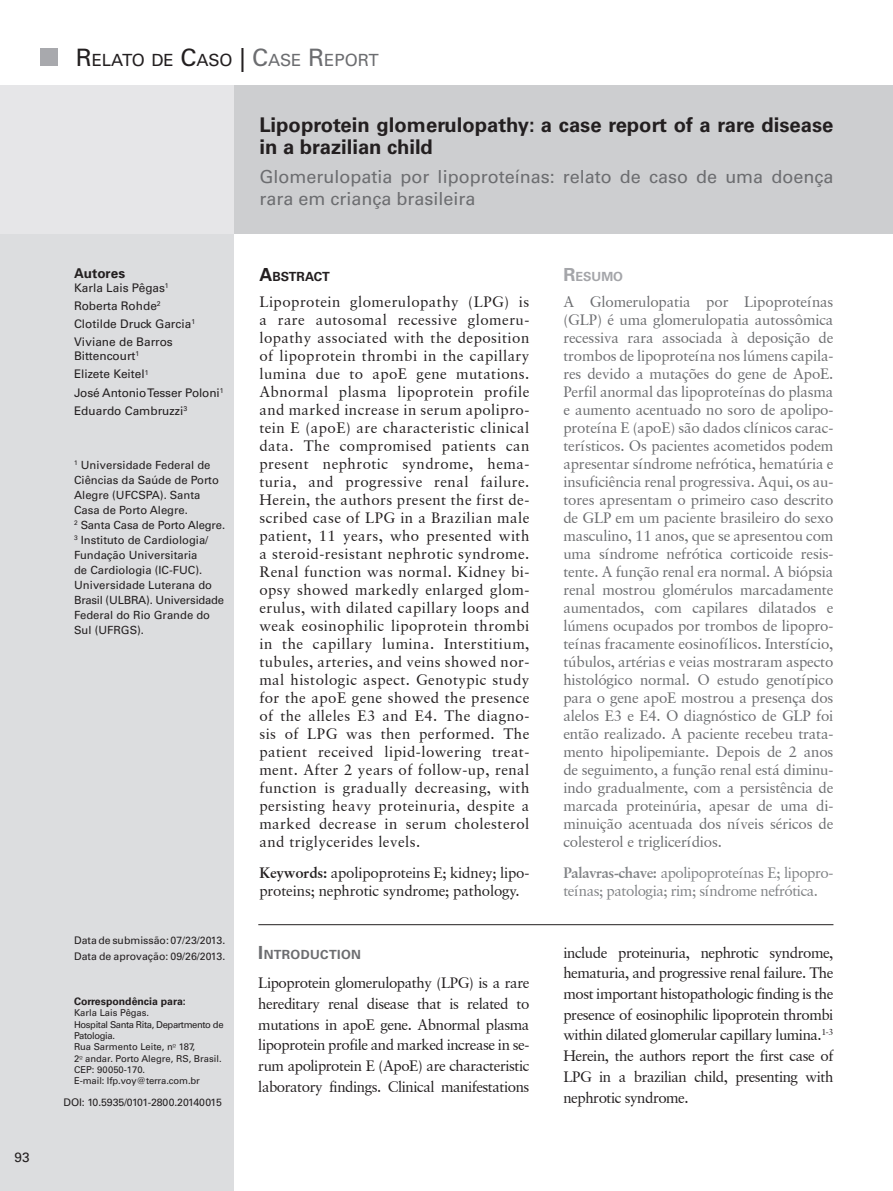
<style>
.page{position:relative;width:893px;height:1191px;background:#fff}
.page>*{position:absolute;margin:0;border:0;box-sizing:border-box;transform-origin:0 0}
.Título_Português{font:700 20.25px/22.5px "Univers LT Std";color:#231f20}
.Title_Inglês{font:18px/21.6px "Univers LT Std";color:#6c6d70}
.t1{font:16.8px "Univers LT Std";color:#231f20}
.Abstract{font:15px/18px "Garamond Retrospective S Si";letter-spacing:-.01em;color:#6c6d70;text-align:justify}
.Abstract-2{font:15px/18px "Garamond Retrospective S Si";letter-spacing:.03em;color:#231f20;text-align:justify}
.Texto_-_1º_paragráfo{font:15px/20.7px "Garamond Retrospective S Si";letter-spacing:-.03em;color:#231f20;text-align:justify}
.Palavras-chave{font:15px/18px "Garamond Retrospective S Si";letter-spacing:-.03em;color:#808285}
.keywords{font:15px/18px "Garamond Retrospective S Si";letter-spacing:-.01em;color:#231f20}
.Tópico__Autores{font:13.5px "Univers 65 Bold";color:#231f20}
.t2{font:13.5px "Univers LT Std";color:#231f20}
.Intertítulo{font:700 12.6px "Univers LT Std";letter-spacing:.03em;color:#6c6d70}
.Intertilulo__Resumo{font:700 12.6px "Univers LT Std";color:#231f20}
.Intertilulo__Resumo-2{font:700 12.6px "Univers LT Std";color:#a4a5a9}
.Nome_dos_autores{font:11.85px/14px "Univers LT Std";color:#231f20}
.Afiliações{font:11.25px/15px "Univers LT Std";color:#231f20}
.Data_de_subs_aprova{font:10.5px "Univers LT Std";color:#231f20}
.Autor_correspondente{font:10.5px "Univers LT Std";letter-spacing:-.01em;color:#231f20}
.Correspondência_para{font:700 10.5px "Univers LT Std";color:#231f20}
.Autor_correspondente-2{font:9.45px/11.4px "Univers LT Std";letter-spacing:-.01em;color:#231f20}
.Autor_correspondente-3{font:9.45px/11.4px "Univers LT Std";letter-spacing:-.04em;color:#231f20}
.s1{font-size:24px}
.s2{font-size:24px;color:#6c6d70}
.s3{color:#6c6d70}
.s4{font-size:18px}
.s5{font-weight:700}
.s6{font-family:"Gatineau Plain"}
</style>
<div class="page">
<div style="left:40px;top:49px;width:17px;height:17px;background:#a8a9ad"></div>
<div style="left:0;top:85px;width:234px;height:1106px;background:#dcdddf"></div>
<div style="left:0;top:85px;width:893px;height:149px;background:linear-gradient(to right,#e2e2e4,#c5c6c8)"></div>
<hr style="left:258px;top:924px;width:575px;height:1px;background:#231f20">
<p class="t2" style="left:15px;top:1149px;width:17px">93</p>
<p class="t1" style="left:76px;top:50px;width:305px"><span class="s1">R</span> ELATO DE <span class="s1">C</span>ASO <span class="s1">|</span> <span class="s2">C</span><span class="s3">ASE</span> <span class="s2">R</span> <span class="s3">EPORT</span></p>
<p class="Título_Português" style="left:259px;top:113px;width:576px">Lipoprotein glomerulopathy: a case report of a rare disease in a brazilian child</p>
<p class="Tópico__Autores" style="left:74px;top:265px;width:53px">Autores</p>
<p class="Nome_dos_autores" style="left:74px;top:280px;width:96px">Karla Lais Pêgas<sup>1</sup></p>
<p class="Nome_dos_autores" style="left:74px;top:299px;width:88px">Roberta Rohde<sup>2</sup></p>
<p class="Nome_dos_autores" style="left:74px;top:317px;width:123px">Clotilde Druck Garcia<sup>1</sup></p>
<p class="Nome_dos_autores" style="left:74px;top:335px;width:100px">Viviane de Barros<br>Bittencourt<sup>1</sup></p>
<p class="Nome_dos_autores" style="left:74px;top:367px;width:76px">Elizete Keitel<sup>1</sup></p>
<p class="Nome_dos_autores" style="left:74px;top:385px;width:151px">José Antonio Tesser Poloni<sup>1</sup></p>
<p class="Nome_dos_autores" style="left:74px;top:404px;width:115px">Eduardo Cambruzzi<sup>3</sup></p>
<p class="Afiliações" style="left:74px;top:458px;width:146px"><sup>1</sup> Universidade Federal de<br>Ciências da Saúde de Porto<br>Alegre (UFCSPA). Santa<br>Casa de Porto Alegre.</p>
<p class="Afiliações" style="left:74px;top:518px;width:153px"><sup>2</sup> Santa Casa de Porto Alegre.</p>
<p class="Afiliações" style="left:74px;top:533px;width:152px"><sup>3</sup> Instituto de Cardiologia/<br>Fundação Universitaria<br>de Cardiologia (IC-FUC).<br>Universidade Luterana do<br>Brasil (ULBRA). Universidade<br>Federal do Rio Grande do<br>Sul (UFRGS).</p>
<p class="Title_Inglês" style="left:259px;top:166px;width:576px">Glomerulopatia por lipoproteínas: relato de caso de uma doença rara em criança brasileira</p>
<p class="Intertilulo__Resumo" style="left:259px;top:269px;width:72px"><span class="s4">A</span>BSTRACT</p>
<p class="Intertilulo__Resumo-2" style="left:563px;top:269px;width:61px"><span class="s4">R</span>ESUMO</p>
<p class="Abstract-2" style="left:259px;top:293px;width:272px">Lipoprotein glomerulopathy (LPG) is a rare autosomal recessive glomeru&shy;lopathy associated with the deposition of lipoprotein thrombi in the capillary lumina due to apoE gene mutations.<br>Abnormal plasma lipoprotein profile and marked increase in serum apolipro&shy;tein E (apoE) are characteristic clinical data. The compromised patients can present nephrotic syndrome, hema&shy;turia, and progressive renal failure.<br>Herein, the authors present the first de&shy;scribed case of LPG in a Brazilian male patient, 11 years, who presented with a steroid-resistant nephrotic syndrome.<br>Renal function was normal. Kidney bi&shy;opsy showed markedly enlarged glom&shy;erulus, with dilated capillary loops and weak eosinophilic lipoprotein thrombi in the capillary lumina. Interstitium, tubules, arteries, and veins showed nor&shy;mal histologic aspect. Genotypic study for the apoE gene showed the presence of the alleles E3 and E4. The diagno&shy;sis of LPG was then performed. The patient received lipid-lowering treat&shy;ment. After 2 years of follow-up, renal function is gradually decreasing, with persisting heavy proteinuria, despite a marked decrease in serum cholesterol and triglycerides levels.</p>
<p class="Abstract" style="left:563px;top:293px;width:272px">A Glomerulopatia por Lipoproteínas (GLP) é uma glomerulopatia autossômica recessiva rara associada à deposição de trombos de lipoproteína nos lúmens capila&shy;res devido a mutações do gene de ApoE.<br>Perfil anormal das lipoproteínas do plasma e aumento acentuado no soro de apolipo&shy;proteína E (apoE) são dados clínicos carac&shy;terísticos. Os pacientes acometidos podem apresentar síndrome nefrótica, hematúria e insuficiência renal progressiva. Aqui, os au&shy;tores apresentam o primeiro caso descrito de GLP em um paciente brasileiro do sexo masculino, 11 anos, que se apresentou com uma síndrome nefrótica corticoide resis&shy;tente. A função renal era normal. A biópsia renal mostrou glomérulos marcadamente aumentados, com capilares dilatados e lúmens ocupados por trombos de lipopro&shy;teínas fracamente eosinofílicos. Interstício, túbulos, artérias e veias mostraram aspecto histológico normal. O estudo genotípico para o gene apoE mostrou a presença dos alelos E3 e E4. O diagnóstico de GLP foi então realizado. A paciente recebeu trata&shy;mento hipolipemiante. Depois de 2 anos de seguimento, a função renal está diminu&shy;indo gradualmente, com a persistência de marcada proteinúria, apesar de uma di&shy;minuição acentuada dos níveis séricos de colesterol e triglicerídios.</p>
<p class="keywords" style="left:259px;top:864px;width:271px"><span class="s5">Keywords:</span> apolipoproteins E; kidney; lipo&shy;proteins; nephrotic syndrome; pathology.</p>
<p class="Palavras-chave" style="left:563px;top:863px;width:271px"><span class="s5">Palavras-chave:</span> apolipoproteínas E; lipopro&shy;teínas; patologia; rim; síndrome nefrótica.</p>
<p class="Data_de_subs_aprova" style="left:74px;top:934px;width:153px">Data de submissão: 07/23/2013.</p>
<p class="Data_de_subs_aprova" style="left:74px;top:950px;width:153px">Data de aprovação: 09/26/2013.</p>
<p class="Correspondência_para" style="left:74px;top:995px;width:113px">Correspondência para:</p>
<p class="Autor_correspondente-2" style="left:74px;top:1007px;width:77px">Karla Lais Pêgas.</p>
<p class="Autor_correspondente-3" style="left:74px;top:1018px;width:151px">Hospital Santa Rita, Departmento de<br>Patologia.</p>
<p class="Autor_correspondente-2" style="left:74px;top:1041px;width:149px">Rua Sarmento Leite, n<span class="s6">º</span> 187,<br>2<span class="s6">º</span> andar. Porto Alegre, RS, Brasil.<br>CEP: 90050-170.</p>
<p class="Autor_correspondente-2" style="left:74px;top:1075px;width:127px">E-mail: lfp.voy@terra.com.br</p>
<p class="Intertítulo" style="left:258px;top:947px;width:104px"><span class="s4">I</span> NTRODUCTION</p>
<p class="Texto_-_1º_paragráfo" style="left:258px;top:972px;width:273px">Lipoprotein glomerulopathy (LPG) is a rare hereditary renal disease that is related to mutations in apoE gene. Abnormal plasma lipoprotein profile and marked increase in se&shy;rum apoliprotein E (ApoE) are characteristic laboratory findings. Clinical manifestations</p>
<p class="Texto_-_1º_paragráfo" style="left:563px;top:941px;width:272px">include proteinuria, nephrotic syndrome, hematuria, and progressive renal failure. The most important histopathologic finding is the presence of eosinophilic lipoprotein thrombi within dilated glomerular capillary lumina.<sup>1-3<br></sup>Herein, the authors report the first case of LPG in a brazilian child, presenting with</p>
<p class="Autor_correspondente" style="left:64px;top:1096px;width:160px">DOI: 10.5935/0101-2800.20140015</p>
<p class="Texto_-_1º_paragráfo" style="left:563px;top:1086px;width:127px">nephrotic syndrome.</p>
</div>
